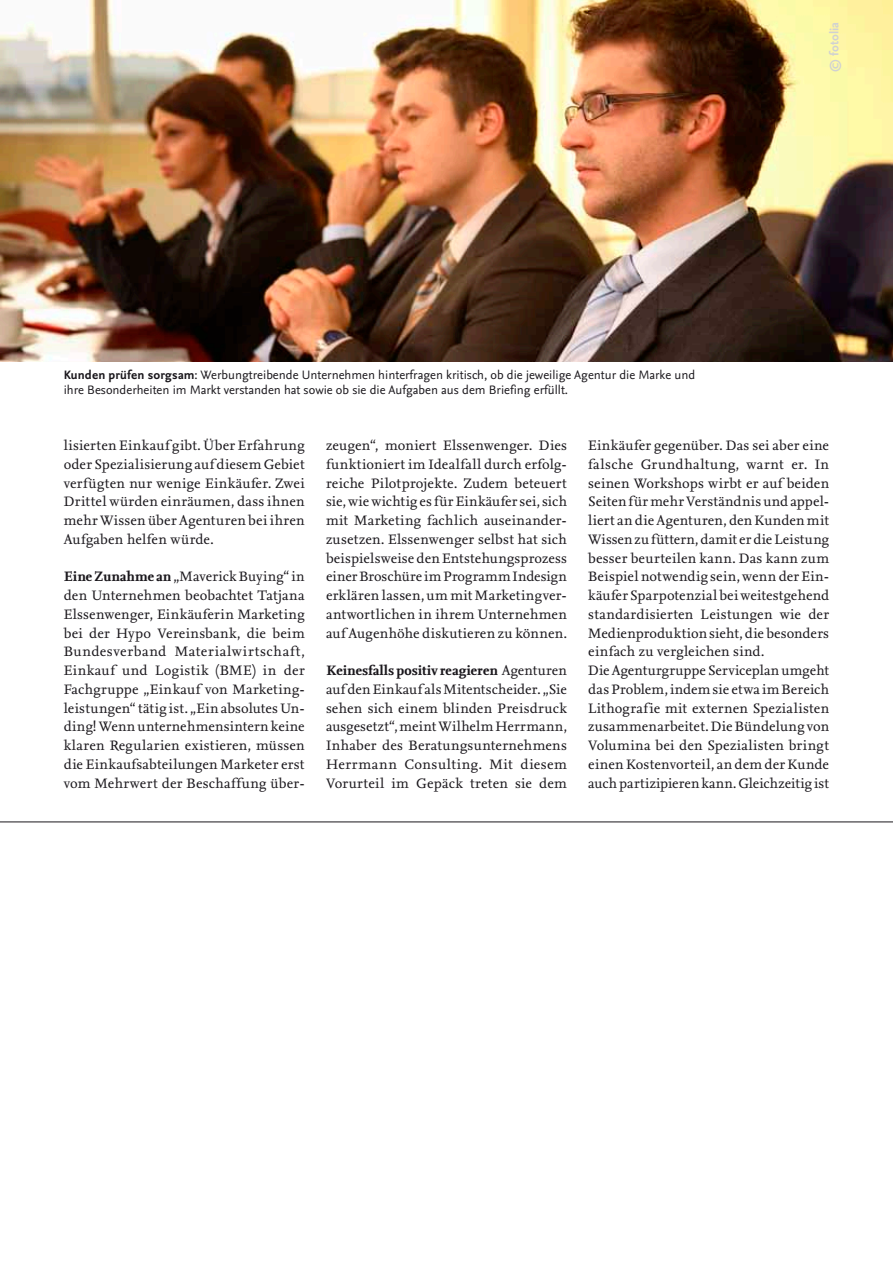
<style>
.page{position:relative;width:893px;height:1263px;background:#fff}
.page>*{position:absolute;margin:0;border:0;box-sizing:border-box;transform-origin:0 0}
.t1{font:14.25px/18.8px "Nexus Serif Pro";letter-spacing:.015em;color:#1a171c;text-align:justify}
.t2{font:12.75px/15px "Nexus Sans Pro";color:#1a171c}
.t3{font:700 12.75px "Nexus Sans Pro";letter-spacing:.01em;color:#d0d1d2}
.s1{font-weight:700}
</style>
<div class="page">
<img style="left:0;top:0;width:893px;height:361px">
<hr style="left:0;top:822px;width:893px;height:1px;background:#1a171c">
<p class="t2" style="left:64px;top:366px;width:633px"><span class="s1">Kunden prüfen sorgsam</span>: Werbungtreibende Unternehmen hinterfragen kritisch, ob die jeweilige Agentur die Marke und ihre Besonderheiten im Markt verstanden hat sowie ob sie die Aufgaben aus dem Briefing erfüllt.</p>
<p class="t3" style="left:825px;top:72px;width:52px;rotate:-90deg">© fotolia</p>
<p class="t1" style="left:64px;top:435px;width:242px">lisierten Einkauf gibt. Über Erfahrung oder Spezialisierung auf diesem Gebiet verfügten nur wenige Einkäufer. Zwei Drittel würden einräumen, dass ihnen mehr Wissen über Agenturen bei ihren Aufgaben helfen würde.</p>
<p class="t1" style="left:64px;top:567px;width:242px"><span class="s1">Eine Zunahme an</span> „Maverick Buying“ in den Unternehmen beobachtet Tatjana Elssenwenger, Einkäuferin Marketing bei der Hypo Vereinsbank, die beim Bundesverband Materialwirtschaft, Einkauf und Logistik (BME) in der Fachgruppe „Einkauf von Marketing&shy;leistungen“ tätig ist. „Ein absolutes Un&shy;ding! Wenn unternehmensintern keine klaren Regularien existieren, müssen die Einkaufsabteilungen Marketer erst vom Mehrwert der Beschaffung über-</p>
<p class="t1" style="left:326px;top:435px;width:242px">zeugen“, moniert Elssenwenger. Dies funktioniert im Idealfall durch erfolg&shy;reiche Pilotprojekte. Zudem beteuert sie, wie wichtig es für Einkäufer sei, sich mit Marketing fachlich auseinander&shy;zusetzen. Elssenwenger selbst hat sich beispielsweise den Entstehungsprozess einer Broschüre im Programm Indesign erklären lassen, um mit Marketingver&shy;antwortlichen in ihrem Unternehmen auf Augenhöhe diskutieren zu können.</p>
<p class="t1" style="left:326px;top:660px;width:242px"><span class="s1">Keinesfalls positiv reagieren</span> Agenturen auf den Einkauf als Mitentscheider. „Sie sehen sich einem blinden Preisdruck ausgesetzt“, meint Wilhelm Herrmann, Inhaber des Beratungsunternehmens Herrmann Consulting. Mit diesem Vorurteil im Gepäck treten sie dem</p>
<p class="t1" style="left:588px;top:435px;width:243px;text-align:left">Einkäufer gegenüber. Das sei aber eine falsche Grundhaltung, warnt er. In seinen Workshops wirbt er auf beiden Seiten für mehr Verständnis und appel&shy;liert an die Agenturen, den Kunden mit Wissen zu füttern, damit er die Leistung besser beurteilen kann. Das kann zum Beispiel notwendig sein, wenn der Ein&shy;käufer Sparpotenzial bei weitestgehend standardisierten Leistungen wie der Medienproduktion sieht, die besonders einfach zu vergleichen sind.<br>Die Agenturgruppe Serviceplan umgeht das Problem, indem sie etwa im Bereich Lithografie mit externen Spezialisten zusammenarbeitet. Die Bündelung von Volumina bei den Spezialisten bringt einen Kostenvorteil, an dem der Kunde auch partizipieren kann. Gleichzeitig ist</p>
</div>
